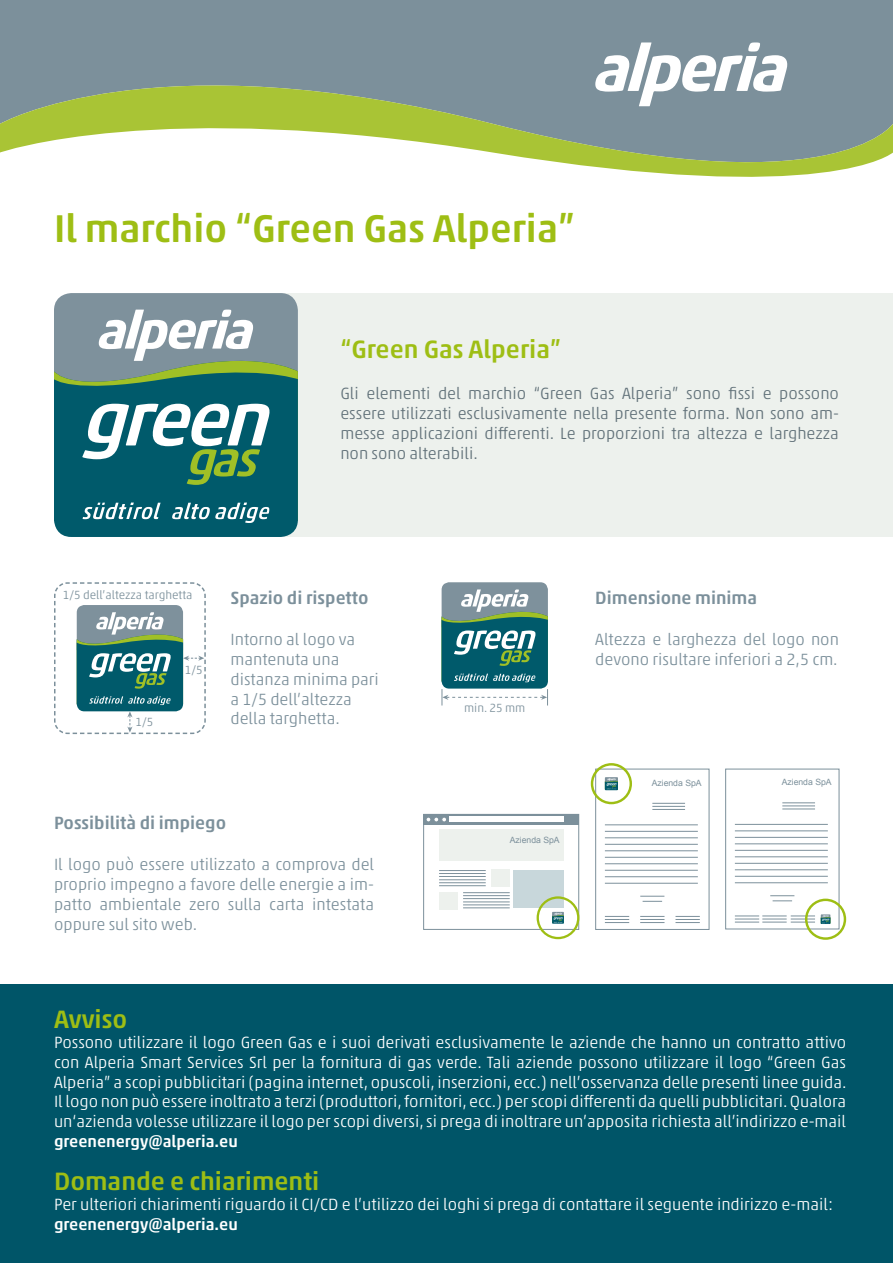
<style>
.page{position:relative;width:893px;height:1263px;background:#fff}
.page>*{position:absolute;margin:0;border:0;box-sizing:border-box;transform-origin:0 0}
.t1{font:500 39.3px "Akko Pro";color:#9ebe14}
.t2{font:500 25.5px "Akko Pro";color:#9ebe14}
.t3{font:500 18px "Akko Pro";color:#7c909b}
.t4{font:300 16.5px/19.8px "Akko Pro";color:#fff;text-align:justify}
.t5{font:300 16.5px/19.8px "Akko Pro";color:#7c909b}
.t6{font:300 16.5px/19.8px "Akko Pro";color:#617179;text-align:justify}
.t7{font:500 16.5px "Akko Pro";color:#fff}
.t8{font:300 12px "Akko Pro";color:#7c909b}
.t9{font:8.7px "Arial";color:#7c909b}
</style>
<div class="page">
<div style="left:0;top:0;width:893px;height:38px;background:#7c909b"></div>
<div style="left:271px;top:293px;width:622px;height:244px;background:#edf1ed"></div>
<svg style="left:0;top:38px;width:893px;height:139px;fill:#7c909b"></svg>
<svg style="left:54px;top:293px;width:244px;height:244px"></svg>
<div style="left:0;top:984px;width:893px;height:279px;background:#005568"></div>
<svg style="left:54px;top:582px;width:152px;height:153px"></svg>
<svg style="left:442px;top:582px;width:106px;height:123px"></svg>
<hr style="left:782px;top:802px;width:33px;height:1px;background:#7c909b">
<hr style="left:735px;top:824px;width:93px;height:1px;background:#7c909b">
<hr style="left:735px;top:830px;width:93px;height:1px;background:#7c909b">
<hr style="left:735px;top:837px;width:93px;height:1px;background:#7c909b">
<hr style="left:735px;top:843px;width:93px;height:1px;background:#7c909b">
<hr style="left:735px;top:850px;width:93px;height:1px;background:#7c909b">
<hr style="left:782px;top:805px;width:33px;height:1px;background:#7c909b">
<hr style="left:782px;top:809px;width:33px;height:1px;background:#7c909b">
<div style="left:725px;top:769px;width:114px;height:160px;border:1px solid #7c909b"></div>
<svg style="left:821px;top:914px;width:9px;height:10px"></svg>
<hr style="left:735px;top:856px;width:93px;height:1px;background:#7c909b">
<hr style="left:735px;top:863px;width:93px;height:1px;background:#7c909b">
<hr style="left:735px;top:869px;width:93px;height:1px;background:#7c909b">
<hr style="left:735px;top:876px;width:93px;height:1px;background:#7c909b">
<hr style="left:735px;top:882px;width:93px;height:1px;background:#7c909b">
<svg style="left:770px;top:895px;width:24px;height:6px"></svg>
<svg style="left:735px;top:915px;width:80px;height:8px"></svg>
<div style="left:805px;top:899px;width:41px;height:41px;border:2px solid #9ebe14;border-radius:50%"></div>
<div style="left:595px;top:769px;width:114px;height:161px;border:1px solid #7c909b"></div>
<svg style="left:605px;top:777px;width:13px;height:13px"></svg>
<hr style="left:652px;top:803px;width:33px;height:1px;background:#7c909b">
<hr style="left:605px;top:824px;width:93px;height:1px;background:#7c909b">
<hr style="left:605px;top:857px;width:93px;height:1px;background:#7c909b">
<hr style="left:605px;top:831px;width:93px;height:1px;background:#7c909b">
<hr style="left:605px;top:863px;width:93px;height:1px;background:#7c909b">
<hr style="left:605px;top:837px;width:93px;height:1px;background:#7c909b">
<hr style="left:605px;top:870px;width:93px;height:1px;background:#7c909b">
<hr style="left:605px;top:844px;width:93px;height:1px;background:#7c909b">
<hr style="left:605px;top:876px;width:93px;height:1px;background:#7c909b">
<hr style="left:605px;top:850px;width:93px;height:1px;background:#7c909b">
<hr style="left:605px;top:883px;width:93px;height:1px;background:#7c909b">
<svg style="left:640px;top:896px;width:24px;height:6px"></svg>
<hr style="left:652px;top:806px;width:33px;height:1px;background:#7c909b">
<hr style="left:652px;top:809px;width:33px;height:1px;background:#7c909b">
<svg style="left:605px;top:916px;width:24px;height:7px"></svg>
<svg style="left:640px;top:916px;width:24px;height:7px"></svg>
<svg style="left:675px;top:916px;width:25px;height:7px"></svg>
<div style="left:591px;top:763px;width:41px;height:41px;border:2px solid #9ebe14;border-radius:50%"></div>
<div style="left:423px;top:814px;width:156px;height:116px;border:1px solid #7c909b"></div>
<svg style="left:423px;top:814px;width:156px;height:11px"></svg>
<hr style="left:439px;top:870px;width:47px;height:1px;background:#7c909b">
<hr style="left:463px;top:892px;width:47px;height:1px;background:#7c909b">
<hr style="left:439px;top:879px;width:47px;height:1px;background:#7c909b">
<hr style="left:463px;top:901px;width:47px;height:1px;background:#7c909b">
<hr style="left:439px;top:873px;width:47px;height:1px;background:#7c909b">
<hr style="left:463px;top:895px;width:47px;height:1px;background:#7c909b">
<hr style="left:439px;top:882px;width:47px;height:1px;background:#7c909b">
<hr style="left:463px;top:904px;width:47px;height:1px;background:#7c909b">
<hr style="left:439px;top:876px;width:47px;height:1px;background:#7c909b">
<hr style="left:463px;top:898px;width:47px;height:1px;background:#7c909b">
<hr style="left:439px;top:885px;width:47px;height:1px;background:#7c909b">
<hr style="left:463px;top:907px;width:47px;height:1px;background:#7c909b">
<svg style="left:426px;top:817px;width:21px;height:5px"></svg>
<div style="left:449px;top:817px;width:115px;height:5px;background:#fff"></div>
<div style="left:439px;top:829px;width:125px;height:31px;background:#edf1ed"></div>
<div style="left:491px;top:869px;width:19px;height:18px;background:#edf1ed"></div>
<div style="left:439px;top:892px;width:19px;height:18px;background:#edf1ed"></div>
<svg style="left:552px;top:912px;width:12px;height:12px"></svg>
<div style="left:513px;top:870px;width:51px;height:38px;background:#c8d7db"></div>
<div style="left:537px;top:896px;width:42px;height:43px;border:2px solid #9ebe14;border-radius:50%"></div>
<h1 class="t1" style="left:54px;top:205px;width:523px">Il marchio “Green Gas Alperia”</h1>
<h2 class="t2" style="left:340px;top:334px;width:222px">“Green Gas Alperia”</h2>
<p class="t6" style="left:340px;top:384px;width:500px">Gli elementi del marchio “Green Gas Alperia” sono fissi e possono essere utilizzati esclusivamente nella presente forma. Non sono am&shy;messe applicazioni differenti. Le proporzioni tra altezza e larghezza non sono alterabili.</p>
<p class="t8" style="left:63px;top:588px;width:131px">1/5 dell’altezza targhetta</p>
<p class="t8" style="left:136px;top:715px;width:19px">1/5</p>
<p class="t8" style="left:185px;top:663px;width:19px">1/5</p>
<p class="t3" style="left:230px;top:586px;width:140px">Spazio di rispetto</p>
<p class="t5" style="left:230px;top:629px;width:150px">Intorno al logo va mantenuta una distanza minima pari a 1/5 dell’altezza della targhetta.</p>
<p class="t8" style="left:464px;top:701px;width:63px">min. 25 mm</p>
<p class="t3" style="left:595px;top:586px;width:163px">Dimensione minima</p>
<p class="t5" style="left:595px;top:629px;width:245px">Altezza e larghezza del logo non devono risultare inferiori a 2,5 cm.</p>
<p class="t9" style="left:652px;top:777px;width:51px">Azienda SpA</p>
<p class="t9" style="left:782px;top:777px;width:51px">Azienda SpA</p>
<p class="t3" style="left:54px;top:812px;width:174px">Possibilità di impiego</p>
<p class="t5" style="left:54px;top:855px;width:322px;text-align:justify">Il logo può essere utilizzato a comprova del proprio impegno a favore delle energie a im&shy;patto ambientale zero sulla carta intestata oppure sul sito web.</p>
<p class="t9" style="left:510px;top:834px;width:51px">Azienda SpA</p>
<h2 class="t2" style="left:54px;top:1004px;width:75px">Avviso</h2>
<p class="t4" style="left:54px;top:1032px;width:794px">Possono utilizzare il logo Green Gas e i suoi derivati esclusivamente le aziende che hanno un contratto attivo con Alperia Smart Services Srl per la fornitura di gas verde. Tali aziende possono utilizzare il logo “Green Gas Alperia” a scopi pubblicitari (pagina internet, opuscoli, inserzioni, ecc.) nell’osservanza delle presenti linee guida.<br>Il logo non può essere inoltrato a terzi (produttori, fornitori, ecc.) per scopi differenti da quelli pubblicitari. Qualora un‘azienda volesse utilizzare il logo per scopi diversi, si prega di inoltrare un’apposita richiesta all’indirizzo e-mail</p>
<p class="t7" style="left:54px;top:1131px;width:185px">greenenergy@alperia.eu</p>
<h2 class="t2" style="left:54px;top:1166px;width:267px">Domande e chiarimenti</h2>
<p class="t4" style="left:54px;top:1194px;width:781px">Per ulteriori chiarimenti riguardo il CI/CD e l’utilizzo dei loghi si prega di contattare il seguente indirizzo e-mail:</p>
<p class="t7" style="left:54px;top:1214px;width:185px">greenenergy@alperia.eu</p>
</div>
